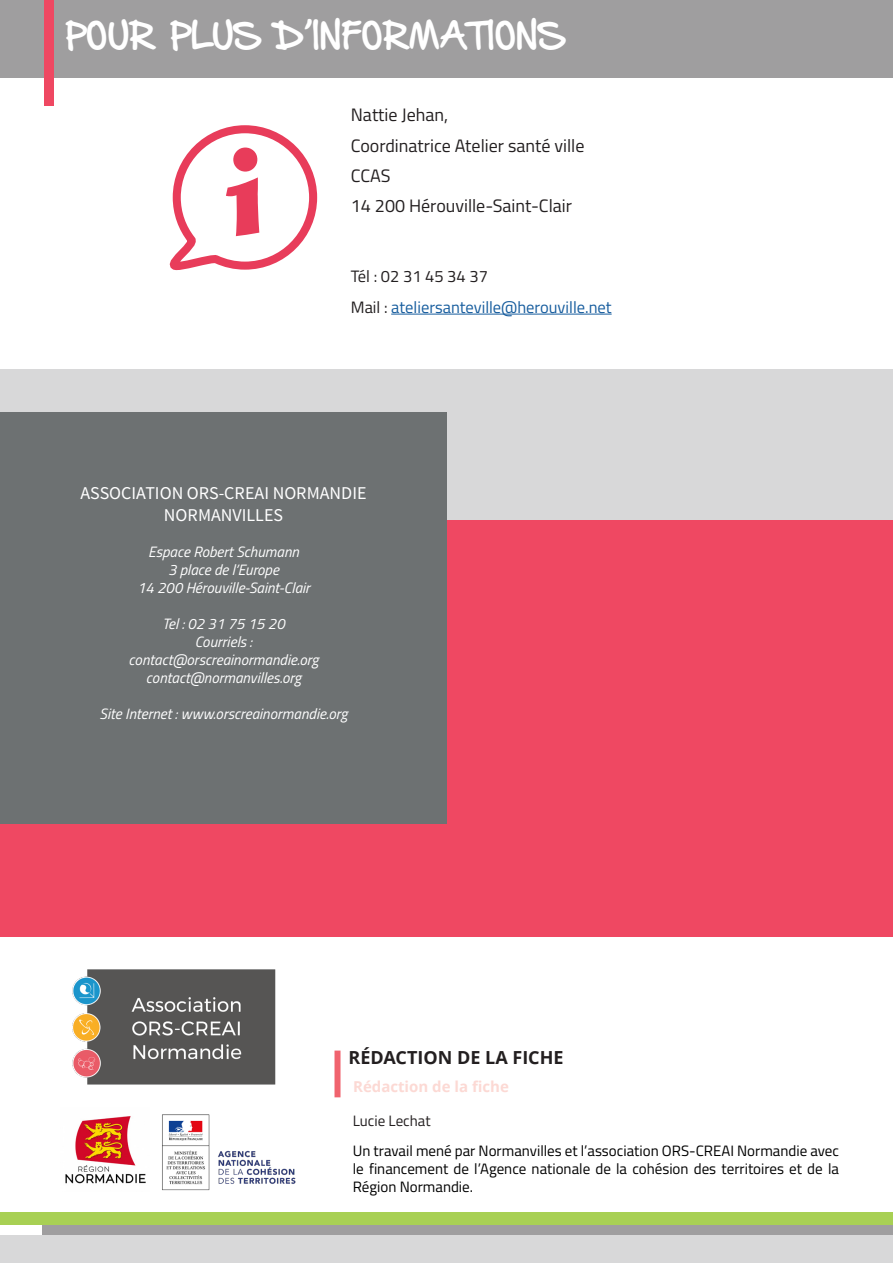
<style>
.page{position:relative;width:893px;height:1263px;background:#fff}
.page>*{position:absolute;margin:0;border:0;box-sizing:border-box;transform-origin:0 0}
.t1{font:134.1px "Matura MT Script Capitals";color:#e83c5a}
.t2{font:30px "Hand Of Sean Demo";color:#fff}
.t3{font:18px "Titillium Web";color:#231f20}
.Corps_de_texte{font:18px "Source Sans Pro";color:#fff}
.En-tête_de_page_-_No{font:700 18px "Open Sans";color:#231f20}
.t4{font:16.5px "Titillium Web";color:#175d9e}
.t5{font:16.5px "Titillium Web";color:#231f20}
.Corps_de_texte-2{font:italic 15px "Titillium Web";color:#fff}
.t6{font:15px/18px "Titillium Web";color:#000;text-align:justify}
.Texte_bleu_-_Aligner{font:700 15px "Open Sans";color:#fcd9d4}
.Texte_de_corps_de_pa{font:15px "Titillium Web";color:#231f20}
.s1{color:#231f20}
</style>
<div class="page">
<div style="left:0;top:1px;width:893px;height:77px;background:#9f9e9f"></div>
<div style="left:42px;top:1225px;width:851px;height:38px;background:#9f9e9f"></div>
<div style="left:1px;top:1212px;width:892px;height:13px;background:#a8d054"></div>
<div style="left:44px;top:1px;width:10px;height:105px;background:#ef4862"></div>
<div style="left:0;top:370px;width:893px;height:225px;background:#d8d8d9"></div>
<div style="left:0;top:520px;width:893px;height:416px;background:#ef4862"></div>
<div style="left:0;top:412px;width:447px;height:412px;background:#6d7172"></div>
<div style="left:0;top:1235px;width:893px;height:28px;background:#d8d8d9"></div>
<div style="left:334px;top:1050px;width:6px;height:47px;background:#f0636e"></div>
<svg style="left:169px;top:125px;width:149px;height:146px"></svg>
<hr style="left:391px;top:314px;width:221px;height:1px;background:#175d9e">
<img style="left:72px;top:969px;width:204px;height:116px">
<img style="left:65px;top:1116px;width:81px;height:68px">
<img style="left:162px;top:1114px;width:134px;height:76px">
<h2 class="t2" style="left:66px;top:22px;width:500px">POUR PLUS D’INFORMATIONS</h2>
<p class="t1" style="left:225px;top:110px;width:43px">i</p>
<p class="t3" style="left:351px;top:102px;width:99px">Nattie Jehan,</p>
<p class="t3" style="left:351px;top:132px;width:235px">Coordinatrice Atelier santé ville</p>
<p class="t3" style="left:351px;top:162px;width:41px">CCAS</p>
<p class="t3" style="left:351px;top:192px;width:223px">14 200 Hérouville-Saint-Clair</p>
<p class="t5" style="left:351px;top:264px;width:139px">Tél : 02 31 45 34 37</p>
<p class="t4" style="left:351px;top:295px;width:262px"><span class="s1">Mail :</span> ateliersanteville@herouville.net</p>
<p class="Corps_de_texte" style="left:81px;top:482px;width:288px">ASSOCIATION ORS-CREAI NORMANDIE</p>
<p class="Corps_de_texte" style="left:164px;top:504px;width:121px">NORMANVILLES</p>
<p class="Corps_de_texte-2" style="left:148px;top:541px;width:152px">Espace Robert Schumann</p>
<p class="Corps_de_texte-2" style="left:168px;top:559px;width:112px">3 place de l’Europe</p>
<p class="Corps_de_texte-2" style="left:137px;top:577px;width:174px">14 200 Hérouville-Saint-Clair</p>
<p class="Corps_de_texte-2" style="left:162px;top:613px;width:124px">Tel : 02 31 75 15 20</p>
<p class="Corps_de_texte-2" style="left:195px;top:631px;width:59px">Courriels :</p>
<p class="Corps_de_texte-2" style="left:129px;top:649px;width:191px">contact@orscreainormandie.org</p>
<p class="Corps_de_texte-2" style="left:146px;top:667px;width:157px">contact@normanvilles.org</p>
<p class="Corps_de_texte-2" style="left:100px;top:703px;width:249px">Site Internet : www.orscreainormandie.org</p>
<p class="En-tête_de_page_-_No" style="left:349px;top:1045px;width:216px">RÉDACTION DE LA FICHE</p>
<p class="Texte_bleu_-_Aligner" style="left:353px;top:1076px;width:157px">Rédaction de la fiche</p>
<p class="Texte_de_corps_de_pa" style="left:353px;top:1110px;width:79px">Lucie Lechat</p>
<p class="t6" style="left:353px;top:1141px;width:488px">Un travail mené par Normanvilles et l’association ORS-CREAI Normandie avec le financement de l’Agence nationale de la cohésion des territoires et de la Région Normandie.</p>
</div>
